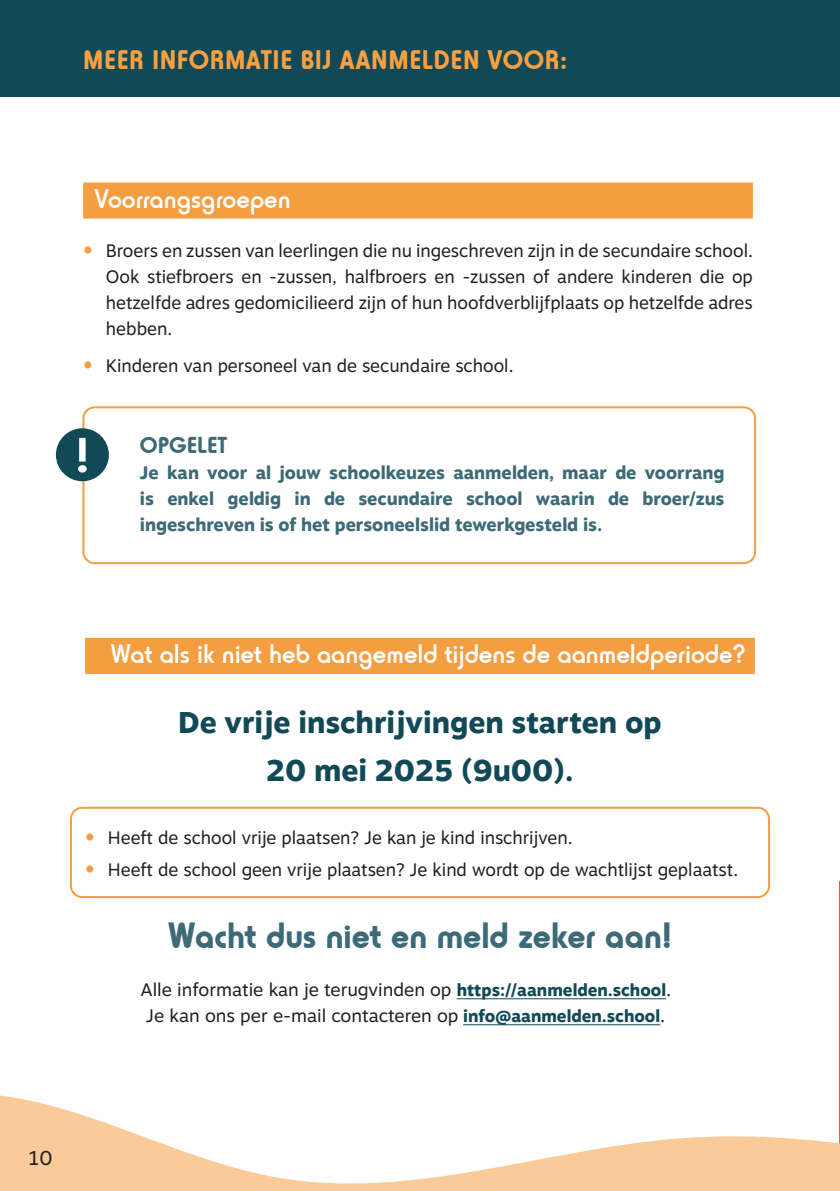
<style>
.page{position:relative;width:840px;height:1191px;background:#fff}
.page>*{position:absolute;margin:0;border:0;box-sizing:border-box;transform-origin:0 0}
.t1{font:700 38px "Horatio D";color:#3d6a77}
.t2{font:800 30px "Motiva Sans";color:#114956}
.t3{font:500 28px "Horatio D";color:#fff}
.t4{font:700 28px "Horatio D";letter-spacing:.02em;color:#f8a042}
.t5{font:700 24px "Horatio D";color:#3d6a77}
.t6{font:20px "Motiva Sans";color:#231f20}
.t7{font:18px/26px "Motiva Sans";color:#231f20;text-align:justify}
.t8{font:800 18px/26px "Motiva Sans";color:#3d6a77;text-align:justify}
.s1{font-family:"Avenir";font-size:20px;color:#f49e41}
.s2{font-weight:800;font-size:17px;color:#114956}
</style>
<div class="page">
<hr style="left:838px;top:882px;width:1px;height:309px;background:#d85f47">
<svg style="left:0;top:1090px;width:839px;height:101px"></svg>
<div style="left:83px;top:182px;width:669px;height:36px;background:#f49e41"></div>
<div style="left:82px;top:406px;width:673px;height:158px;border:2px solid #f49e41;border-radius:11px"></div>
<div style="left:56px;top:428px;width:53px;height:53px;background:#114956;border-radius:50%"></div>
<svg style="left:78px;top:438px;width:9px;height:34px"></svg>
<div style="left:0;top:0;width:839px;height:97px;background:#114956"></div>
<div style="left:70px;top:806px;width:699px;height:92px;border:2px solid #f49e41;border-radius:11px"></div>
<div style="left:85px;top:638px;width:669px;height:36px;background:#f49e41"></div>
<hr style="left:456px;top:998px;width:209px;height:1px;background:#114956">
<hr style="left:463px;top:1024px;width:197px;height:1px;background:#114956">
<p class="t4" style="left:83px;top:44px;width:485px">MEER INFORMATIE BIJ AANMELDEN VOOR:</p>
<p class="t3" style="left:94px;top:183px;width:198px">Voorrangsgroepen</p>
<p class="t7" style="left:106px;top:237px;width:648px;text-indent:-23px"><span class="s1">•</span> Broers en zussen van leerlingen die nu ingeschreven zijn in de secundaire school.<br>Ook stiefbroers en -zussen, halfbroers en -zussen of andere kinderen die op hetzelfde adres gedomicilieerd zijn of hun hoofdverblijfplaats op hetzelfde adres hebben.</p>
<p class="t7" style="left:83px;top:352px;width:431px"><span class="s1">•</span> Kinderen van personeel van de secundaire school.</p>
<p class="t5" style="left:140px;top:432px;width:89px">OPGELET</p>
<p class="t8" style="left:140px;top:459px;width:585px">Je kan voor al jouw schoolkeuzes aanmelden, maar de voorrang is enkel geldig in de secundaire school waarin de broer/zus ingeschreven is of het personeelslid tewerkgesteld is.</p>
<p class="t3" style="left:110px;top:638px;width:636px">Wat als ik niet heb aangemeld tijdens de aanmeldperiode?</p>
<p class="t2" style="left:178px;top:700px;width:484px">De vrije inschrijvingen starten op</p>
<p class="t2" style="left:266px;top:748px;width:309px">20 mei 2025 (9u00).</p>
<p class="t7" style="left:85px;top:824px;width:488px"><span class="s1">•</span> Heeft de school vrije plaatsen? Je kan je kind inschrijven.</p>
<p class="t7" style="left:85px;top:856px;width:654px"><span class="s1">•</span> Heeft de school geen vrije plaatsen? Je kind wordt op de wachtlijst geplaatst.</p>
<p class="t1" style="left:168px;top:914px;width:505px">Wacht dus niet en meld zeker aan!</p>
<p class="t7" style="left:140px;top:976px;width:532px">Alle informatie kan je terugvinden op <span class="s2">https://aanmelden.school</span>.</p>
<p class="t7" style="left:146px;top:1002px;width:520px">Je kan ons per e-mail contacteren op <span class="s2">info@aanmelden.school</span>.</p>
<p class="t6" style="left:28px;top:1143px;width:26px">10</p>
</div>
